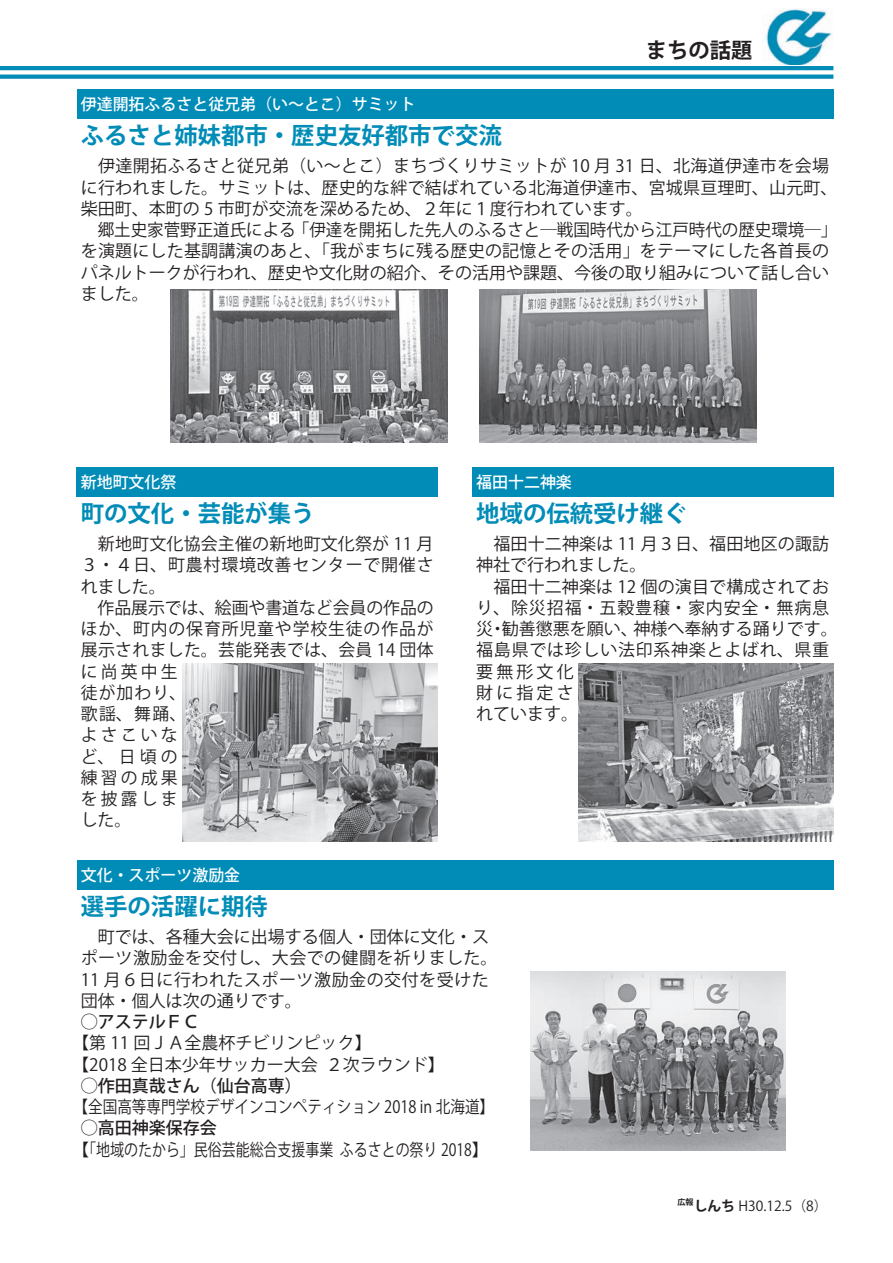
<style>
.page{position:relative;width:893px;height:1263px;background:#fff}
.page>*{position:absolute;margin:0;border:0;box-sizing:border-box;transform-origin:0 0}
.t1{font:700 23.4px "Koz Go Pro";color:#008cb7}
.t2{font:700 21.3px "Koz Go Pro";color:#231f20}
.t3{font:16.95px/21.3px "Koz Go Pro";letter-spacing:.01em;color:#231f20}
.t4{font:16.95px/21.3px "Koz Go Pro";letter-spacing:.045em;color:#231f20}
.t5{font:16.95px/21.3px "Koz Go Pro";letter-spacing:.04em;color:#231f20}
.t6{font:16.95px "Koz Go Pro";letter-spacing:.01em;color:#231f20;scale:.86 1}
.t7{font:500 16.95px "Koz Go Pro";color:#231f20}
.t8{font:16.95px "Koz Go Pro";letter-spacing:.05em;color:#231f20}
.t9{font:500 15.9px "Koz Go Pro";color:#fff}
.t10{font:13.8px "Koz Go Pro";color:#231f20}
.t11{font:700 8.1px "Koz Go Pro";color:#231f20}
.s1{font-weight:700}
</style>
<div class="page">
<div style="left:77px;top:89px;width:756px;height:30px;background:#008cb7"></div>
<hr style="left:0;top:66px;width:833px;height:4px;background:#008cb7">
<svg style="left:0;top:75px;width:833px;height:4px;background:#0e92ba"></svg>
<div style="left:77px;top:860px;width:756px;height:30px;background:#008cb7"></div>
<div style="left:77px;top:467px;width:361px;height:30px;background:#008cb7"></div>
<img style="left:182px;top:663px;width:255px;height:179px">
<img style="left:530px;top:972px;width:256px;height:178px">
<img style="left:171px;top:289px;width:276px;height:153px">
<img style="left:480px;top:289px;width:276px;height:153px">
<div style="left:472px;top:467px;width:361px;height:30px;background:#008cb7"></div>
<img style="left:578px;top:663px;width:255px;height:179px">
<img style="left:765px;top:9px;width:68px;height:56px">
<p class="t9" style="left:81px;top:94px;width:336px">伊達開拓ふるさと従兄弟（い～とこ）サミット</p>
<h1 class="t1" style="left:81px;top:120px;width:422px">ふるさと姉妹都市・歴史友好都市で交流</h1>
<p class="t2" style="left:646px;top:37px;width:108px">まちの話題</p>
<p class="t3" style="left:81px;top:156px;width:750px">　伊達開拓ふるさと従兄弟（い～とこ）まちづくりサミットが 10 月 31 日、北海道伊達市を会場</p>
<p class="t3" style="left:81px;top:177px;width:758px">に行われました。サミットは、歴史的な絆で結ばれている北海道伊達市、宮城県亘理町、山元町、</p>
<p class="t3" style="left:81px;top:198px;width:564px">柴田町、本町の 5 市町が交流を深めるため、２年に１度行われています。</p>
<p class="t3" style="left:293px;top:220px;width:546px">「伊達を開拓した先人のふるさと―戦国時代から江戸時代の歴史環境―「</p>
<p class="t3" style="left:81px;top:220px;width:750px;text-indent:17px">郷土史家菅野正道氏による<br>を演題にした基調講演のあと、「我がまちに残る歴史の記憶とその活用」をテーマにした各首長のパネルトークが行われ、歴史や文化財の紹介、その活用や課題、今後の取り組みについて話し合いました。</p>
<p class="t9" style="left:81px;top:472px;width:97px">新地町文化祭</p>
<h1 class="t1" style="left:81px;top:498px;width:235px">町の文化・芸能が集う</h1>
<p class="t4" style="left:81px;top:534px;width:354px">　新地町文化協会主催の新地町文化祭が 11 月<br>３・４日、町農村環境改善センターで開催されました。<br>　作品展示では、絵画や書道など会員の作品のほか、町内の保育所児童や学校生徒の作品が展示されました。芸能発表では、会員 14 団体に尚英中生<br>徒が加わり、<br>歌謡、舞踊、<br>よさこいな<br>ど、日頃の<br>練習の成果<br>を披露しま<br>した。</p>
<p class="t9" style="left:81px;top:865px;width:161px">文化・スポーツ激励金</p>
<h1 class="t1" style="left:81px;top:891px;width:189px">選手の活躍に期待</h1>
<p class="t9" style="left:476px;top:472px;width:97px">福田十二神楽</p>
<h1 class="t1" style="left:476px;top:498px;width:212px">地域の伝統受け継ぐ</h1>
<p class="t3" style="left:476px;top:534px;width:354px">　福田十二神楽は 11 月３日、福田地区の諏訪</p>
<p class="t3" style="left:476px;top:555px;width:172px">神社で行われました。</p>
<p class="t3" style="left:476px;top:576px;width:354px">　福田十二神楽は 12 個の演目で構成されてお</p>
<p class="t8" style="left:476px;top:597px;width:354px">り、除災招福・五穀豊穣・家内安全・無病息</p>
<p class="t3" style="left:634px;top:619px;width:206px">神様へ奉納する踊りです。</p>
<p class="t3" style="left:502px;top:619px;width:138px">勧善懲悪を願い、</p>
<p class="t5" style="left:476px;top:619px;width:355px">災<br>福島県では珍しい法印系神楽とよばれ、県重要無形文化<br>財に指定さ<br>れています。</p>
<p class="t3" style="left:489px;top:619px;width:19px">・</p>
<p class="t3" style="left:81px;top:927px;width:418px">　町では、各種大会に出場する個人・団体に文化・スポーツ激励金を交付し、大会での健闘を祈りました。<br>11 月６日に行われたスポーツ激励金の交付を受けた団体・個人は次の通りです。</p>
<p class="t7" style="left:81px;top:1011px;width:121px">◯アステルＦＣ</p>
<p class="t3" style="left:326px;top:1033px;width:121px;text-indent:-253px">【第 11 回ＪＡ全農杯チビリンピック【<br>２次ラウンド【</p>
<p class="t3" style="left:72px;top:1054px;width:247px">【2018 全日本少年サッカー大会</p>
<p class="t7" style="left:81px;top:1075px;width:223px">◯作田真哉さん（仙台高専(</p>
<p class="t6" style="left:73px;top:1096px;width:491px">【全国高等専門学校デザインコンペティション 2018 in 北海道【</p>
<p class="t7" style="left:81px;top:1117px;width:138px">◯高田神楽保存会</p>
<p class="t3" style="left:72px;top:1139px;width:418px">【「地域のたから」民俗芸能総合支援事業ふるさとの祭り 2018【</p>
<p class="t11" style="left:677px;top:1196px;width:18px">広報</p>
<p class="t10" style="left:694px;top:1197px;width:135px"><span class="s1">しんち</span> H30.12.5) (8</p>
</div>
